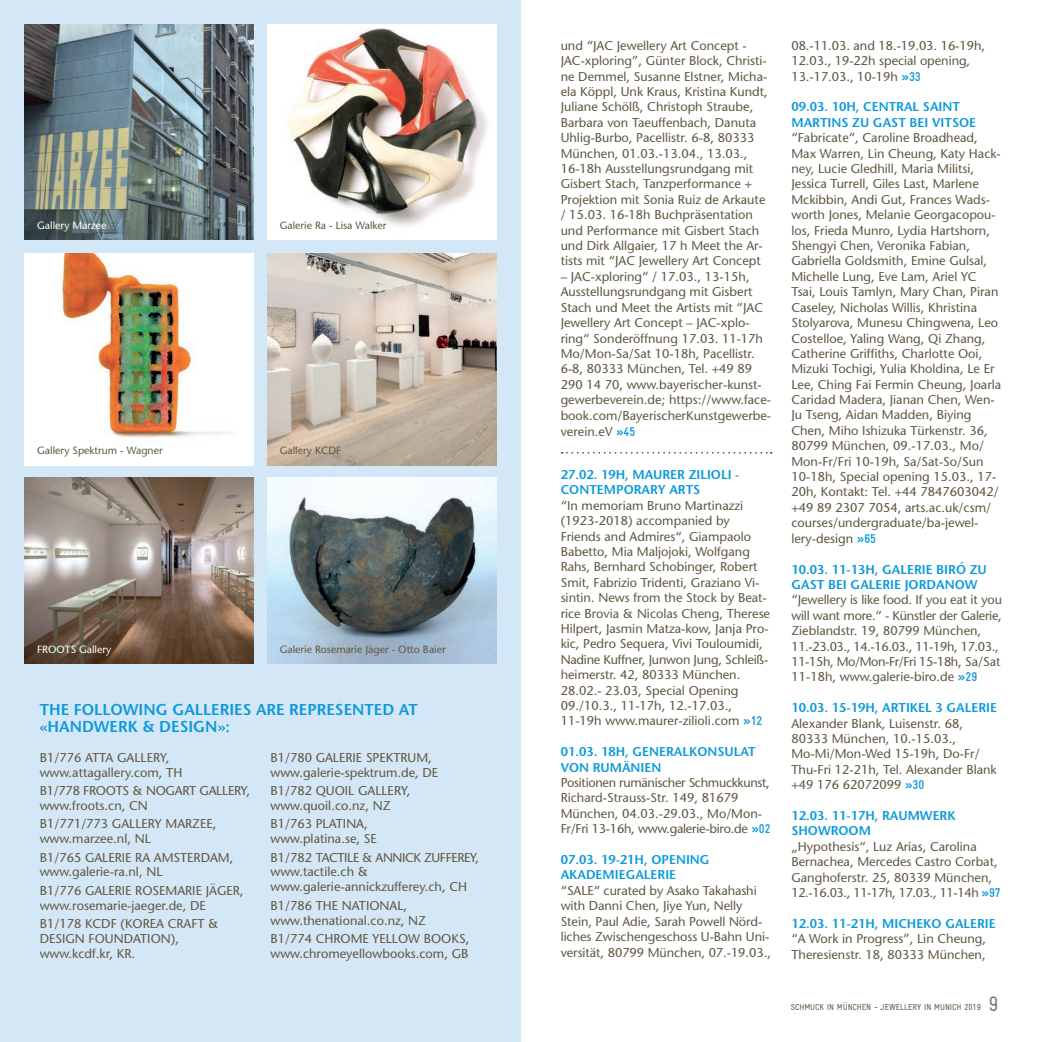
<style>
.page{position:relative;width:1042px;height:1042px;background:#fff}
.page>*{position:absolute;margin:0;border:0;box-sizing:border-box;transform-origin:0 0}
.t1{font:21px "Gravur Condensed";color:#807766}
.t2{font:600 15.75px/17.5px "Stone Sans";color:#0d9ad9}
.t3{font:12.78px/15.4px "Stone Sans";color:#615743}
.t4{font:600 12.78px/15.4px "Stone Sans";color:#0d9ad9}
.t5{font:12.78px/15.4px "Stone Sans";letter-spacing:-.02em;color:#615743}
.t6{font:10.5px "Stone Sans";color:#615743}
.t7{font:10.5px "Stone Sans";color:#fff}
.t8{font:8.75px "Gravur Condensed";letter-spacing:-.01em;color:#615743}
.s1{font-family:"Gravur";font-weight:700;font-stretch:condensed;color:#0d9ad9}
</style>
<div class="page">
<div style="left:0;top:0;width:521px;height:1042px;background:#d4e7f6"></div>
<svg style="left:561px;top:452px;width:211px;height:2px"></svg>
<img style="left:267px;top:25px;width:229px;height:215px">
<img style="left:25px;top:25px;width:229px;height:215px">
<img style="left:25px;top:477px;width:229px;height:186px">
<img style="left:267px;top:253px;width:229px;height:212px">
<img style="left:25px;top:253px;width:229px;height:212px">
<img style="left:267px;top:477px;width:229px;height:186px">
<p class="t7" style="left:37px;top:219px;width:71px">Gallery Marzee</p>
<p class="t6" style="left:280px;top:219px;width:108px">Galerie Ra - Lisa Walker</p>
<p class="t6" style="left:37px;top:444px;width:127px">Gallery Spektrum - Wagner</p>
<p class="t6" style="left:280px;top:444px;width:63px">Gallery KCDF</p>
<p class="t7" style="left:37px;top:642px;width:76px">FROOTS Gallery</p>
<p class="t6" style="left:280px;top:642px;width:167px">Galerie Rosemarie Jäger - Otto Baier</p>
<p class="t2" style="left:40px;top:700px;width:380px">THE FOLLOWING GALLERIES ARE REPRESENTED AT «HANDWERK &amp; DESIGN»:</p>
<p class="t3" style="left:40px;top:750px;width:144px;line-height:14.9px">B1/776 ATTA GALLERY, www.attagallery.com, TH</p>
<p class="t5" style="left:40px;top:783px;width:212px;line-height:14.9px">B1/778 FROOTS &amp; NOGART GALLERY, www.froots.cn, CN</p>
<p class="t3" style="left:40px;top:816px;width:178px;line-height:14.9px">B1/771/773 GALLERY MARZEE, www.marzee.nl, NL</p>
<p class="t3" style="left:40px;top:849px;width:195px;line-height:14.9px">B1/765 GALERIE RA AMSTERDAM, www.galerie-ra.nl, NL</p>
<p class="t3" style="left:40px;top:883px;width:205px;line-height:14.9px">B1/776 GALERIE ROSEMARIE JÄGER, www.rosemarie-jaeger.de, DE</p>
<p class="t3" style="left:40px;top:916px;width:180px;line-height:14.9px">B1/178 KCDF (KOREA CRAFT &amp;<br>DESIGN FOUNDATION), www.kcdf.kr, KR.</p>
<p class="t3" style="left:270px;top:750px;width:169px;line-height:14.9px">B1/780 GALERIE SPEKTRUM, www.galerie-spektrum.de, DE</p>
<p class="t3" style="left:270px;top:783px;width:142px;line-height:14.9px">B1/782 QUOIL GALLERY, www.quoil.co.nz, NZ</p>
<p class="t3" style="left:270px;top:816px;width:108px;line-height:14.9px">B1/763 PLATINA, www.platina.se, SE</p>
<p class="t3" style="left:270px;top:849px;width:210px;line-height:14.9px">B1/782 TACTILE &amp; ANNICK ZUFFEREY, www.tactile.ch &amp; www.galerie-annickzufferey.ch, CH</p>
<p class="t3" style="left:270px;top:897px;width:157px;line-height:14.9px">B1/786 THE NATIONAL, www.thenational.co.nz, NZ</p>
<p class="t3" style="left:270px;top:931px;width:200px;line-height:14.9px">B1/774 CHROME YELLOW BOOKS, www.chromeyellowbooks.com, GB</p>
<p class="t3" style="left:561px;top:38px;width:209px">und “JAC Jewellery Art Concept - JAC-xploring”, Günter Block, Christi&shy;ne Demmel, Susanne Elstner, Micha&shy;ela Köppl, Unk Kraus, Kristina Kundt, Juliane Schölß, Christoph Straube, Barbara von Taeuffenbach, Danuta Uhlig-Burbo, Pacellistr. 6-8, 80333<br>München, 01.03.-13.04., 13.03., 16-18h Ausstellungsrundgang mit Gisbert Stach, Tanzperformance + Projektion mit Sonia Ruiz de Arkaute / 15.03. 16-18h Buchpräsentation und Performance mit Gisbert Stach und Dirk Allgaier, 17 h Meet the Ar&shy;tists mit “JAC Jewellery Art Concept</p>
<p class="t3" style="left:561px;top:269px;width:212px">– JAC-xploring“ / 17.03., 13-15h, Ausstellungsrundgang mit Gisbert Stach und Meet the Artists mit “JAC Jewellery Art Concept – JAC-xplo&shy;ring“ Sonderöffnung 17.03. 11-17h Mo/Mon-Sa/Sat 10-18h, Pacellistr.<br>6-8, 80333 München, Tel. +49 89<br>290 14 70, www.bayerischer-kunst&shy;gewerbeverein.de; https://www.face&shy;book.com/BayerischerKunstgewerbe-</p>
<p class="t3" style="left:561px;top:424px;width:76px">verein.eV <span class="s1">»45</span></p>
<p class="t4" style="left:561px;top:467px;width:180px">27.02. 19H, MAURER ZILIOLI -<br>CONTEMPORARY ARTS</p>
<p class="t3" style="left:561px;top:497px;width:211px">“In memoriam Bruno Martinazzi (1923-2018) accompanied by Friends and Admires“, Giampaolo Babetto, Mia Maljojoki, Wolfgang Rahs, Bernhard Schobinger, Robert Smit, Fabrizio Tridenti, Graziano Vi&shy;sintin. News from the Stock by Beat&shy;rice Brovia &amp; Nicolas Cheng, Therese Hilpert, Jasmin Matza-kow, Janja Pro&shy;kic, Pedro Sequera, Vivi Touloumidi, Nadine Kuffner, Junwon Jung, Schleiß&shy;heimerstr. 42, 80333 München.<br>28.02.- 23.03, Special Opening 09./10.3., 11-17h, 12.-17.03., 11-19h www.maurer-zilioli.com <span class="s1">»12</span></p>
<p class="t4" style="left:561px;top:744px;width:197px">01.03. 18H, GENERALKONSULAT<br>VON RUMÄNIEN</p>
<p class="t5" style="left:561px;top:775px;width:211px">Positionen rumänischer Schmuckkunst, Richard-Strauss-Str. 149, 81679<br>München, 04.03.-29.03., Mo/Mon-Fr/Fri 13-16h, www.galerie-biro.de <span class="s1">»02</span></p>
<p class="t4" style="left:561px;top:852px;width:150px">07.03. 19-21H, OPENING<br>AKADEMIEGALERIE</p>
<p class="t3" style="left:561px;top:882px;width:212px">“SALE“ curated by Asako Takahashi with Danni Chen, Jiye Yun, Nelly Stein, Paul Adie, Sarah Powell Nörd&shy;liches Zwischengeschoss U-Bahn Uni&shy;versität, 80799 München, 07.-19.03.,</p>
<p class="t3" style="left:791px;top:38px;width:195px">08.-11.03. and 18.-19.03. 16-19h,<br>12.03., 19-22h special opening,<br>13.-17.03., 10-19h <span class="s1">»33</span></p>
<p class="t4" style="left:791px;top:99px;width:186px">09.03. 10H, CENTRAL SAINT<br>MARTINS ZU GAST BEI VITSOE</p>
<p class="t3" style="left:791px;top:130px;width:211px">“Fabricate“, Caroline Broadhead, Max Warren, Lin Cheung, Katy Hack&shy;ney, Lucie Gledhill, Maria Militsi, Jessica Turrell, Giles Last, Marlene Mckibbin, Andi Gut, Frances Wads&shy;worth Jones, Melanie Georgacopou&shy;los, Frieda Munro, Lydia Hartshorn, Shengyi Chen, Veronika Fabian, Gabriella Goldsmith, Emine Gulsal, Michelle Lung, Eve Lam, Ariel YC Tsai, Louis Tamlyn, Mary Chan, Piran Caseley, Nicholas Willis, Khristina Stolyarova, Munesu Chingwena, Leo Costelloe, Yaling Wang, Qi Zhang, Catherine Griffiths, Charlotte Ooi, Mizuki Tochigi, Yulia Kholdina, Le Er Lee, Ching Fai Fermin Cheung, Joarla Caridad Madera, Jianan Chen, Wen-Ju Tseng, Aidan Madden, Biying Chen, Miho Ishizuka Türkenstr. 36, 80799 München, 09.-17.03., Mo/ Mon-Fr/Fri 10-19h, Sa/Sat-So/Sun 10-18h, Special opening 15.03., 17- 20h, Kontakt: Tel. +44 7847603042/ +49 89 2307 7054, arts.ac.uk/csm/ courses/undergraduate/ba-jewel&shy;lery-design <span class="s1">»65</span></p>
<p class="t4" style="left:791px;top:561px;width:197px">10.03. 11-13H, GALERIE BIRÓ ZU<br>GAST BEI GALERIE JORDANOW</p>
<p class="t3" style="left:791px;top:592px;width:212px">“Jewellery is like food. If you eat it you will want more.“ - Künstler der Galerie, Zieblandstr. 19, 80799 München, 11.-23.03., 14.-16.03., 11-19h, 17.03., 11-15h, Mo/Mon-Fr/Fri 15-18h, Sa/Sat 11-18h, www.galerie-biro.de <span class="s1">»29</span></p>
<p class="t4" style="left:791px;top:700px;width:207px">10.03. 15-19H, ARTIKEL 3 GALERIE</p>
<p class="t3" style="left:791px;top:715px;width:207px">Alexander Blank, Luisenstr. 68,<br>80333 München, 10.-15.03.,<br>Mo-Mi/Mon-Wed 15-19h, Do-Fr/<br>Thu-Fri 12-21h, Tel. Alexander Blank +49 176 62072099 <span class="s1">»30</span></p>
<p class="t4" style="left:791px;top:808px;width:166px">12.03. 11-17H, RAUMWERK<br>SHOWROOM</p>
<p class="t3" style="left:791px;top:838px;width:211px">„Hypothesis“, Luz Arias, Carolina Bernachea, Mercedes Castro Corbat, Ganghoferstr. 25, 80339 München, 12.-16.03., 11-17h, 17.03., 11-14h <span class="s1">»97</span></p>
<p class="t4" style="left:791px;top:915px;width:206px">12.03. 11-21H, MICHEKO GALERIE</p>
<p class="t3" style="left:791px;top:931px;width:196px">“A Work in Progress”, Lin Cheung,<br>Theresienstr. 18, 80333 München,</p>
<p class="t8" style="left:791px;top:1002px;width:192px">SCHMUCK IN MÜNCHEN - JEWELLERY IN MUNICH 2019</p>
<h1 class="t1" style="left:988px;top:992px;width:12px">9</h1>
</div>
